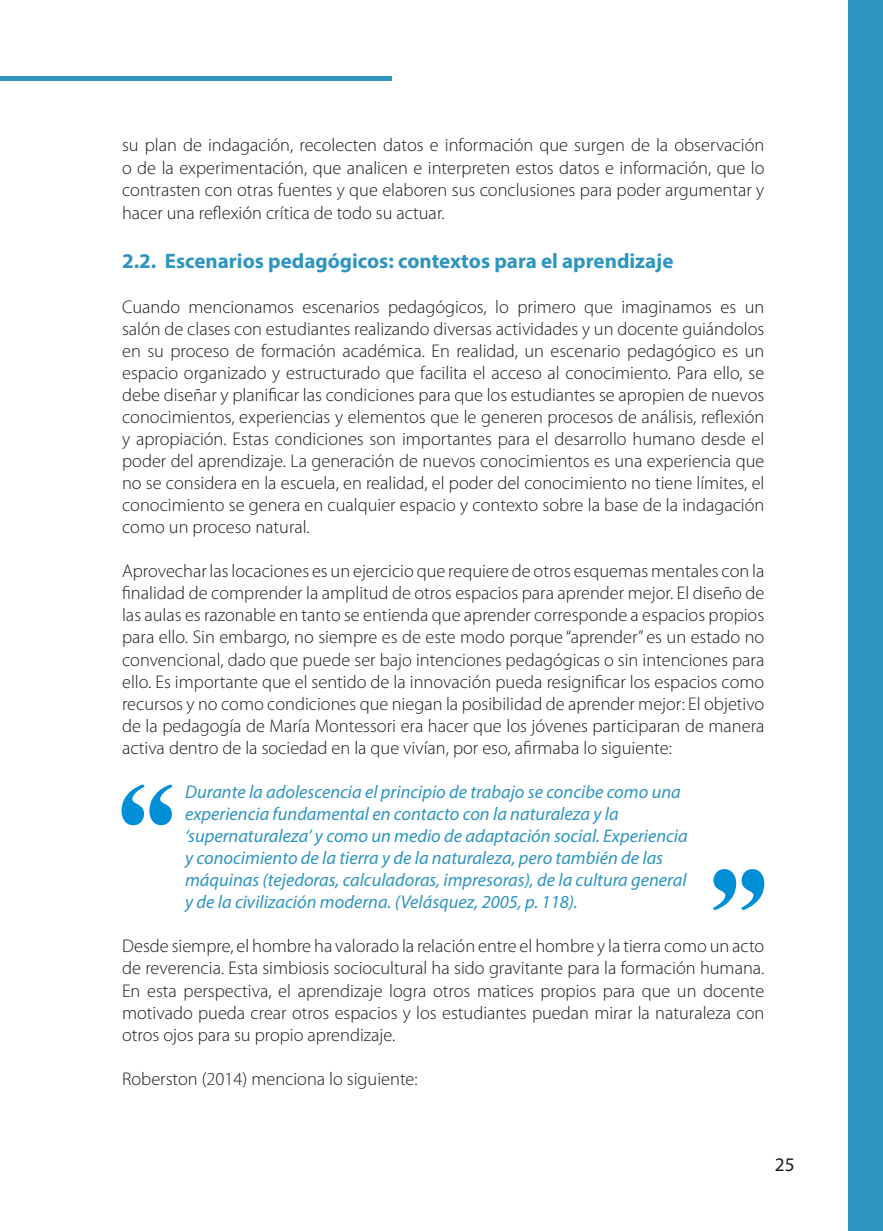
<style>
.page{position:relative;width:883px;height:1231px;background:#fff}
.page>*{position:absolute;margin:0;border:0;box-sizing:border-box;transform-origin:0 0}
.t1{font:700 21px "Myriad Pro";color:#2d95c0}
.t2{font:19.25px "Myriad Pro";color:#1b1c20}
.t3{font:300 18.38px/22.1px "Myriad Pro";color:#1b1c20;text-align:justify}
.t4{font:italic 18.38px/22.1px "Myriad Pro";color:#2d95c0}
</style>
<div class="page">
<div style="left:20px;top:76px;width:372px;height:5px;background:#2d95c0"></div>
<div style="left:0;top:76px;width:20px;height:5px;background:#2d95c0"></div>
<div style="left:848px;top:0;width:35px;height:1230px;background:#2d95c0"></div>
<svg style="left:122px;top:784px;width:51px;height:41px"></svg>
<svg style="left:713px;top:869px;width:51px;height:41px"></svg>
<p class="t3" style="left:122px;top:134px;width:644px">su plan de indagación, recolecten datos e información que surgen de la observación o de la experimentación, que analicen e interpreten estos datos e información, que lo contrasten con otras fuentes y que elaboren sus conclusiones para poder argumentar y hacer una reflexión crítica de todo su actuar.</p>
<p class="t1" style="left:122px;top:247px;width:553px">2.2. Escenarios pedagógicos: contextos para el aprendizaje</p>
<p class="t3" style="left:122px;top:296px;width:644px">Cuando mencionamos escenarios pedagógicos, lo primero que imaginamos es un salón de clases con estudiantes realizando diversas actividades y un docente guiándolos en su proceso de formación académica. En realidad, un escenario pedagógico es un espacio organizado y estructurado que facilita el acceso al conocimiento. Para ello, se debe diseñar y planificar las condiciones para que los estudiantes se apropien de nuevos conocimientos, experiencias y elementos que le generen procesos de análisis, reflexión y apropiación. Estas condiciones son importantes para el desarrollo humano desde el poder del aprendizaje. La generación de nuevos conocimientos es una experiencia que no se considera en la escuela, en realidad, el poder del conocimiento no tiene límites, el conocimiento se genera en cualquier espacio y contexto sobre la base de la indagación como un proceso natural.</p>
<p class="t3" style="left:122px;top:560px;width:644px">Aprovechar las locaciones es un ejercicio que requiere de otros esquemas mentales con la finalidad de comprender la amplitud de otros espacios para aprender mejor. El diseño de las aulas es razonable en tanto se entienda que aprender corresponde a espacios propios para ello. Sin embargo, no siempre es de este modo porque “aprender” es un estado no convencional, dado que puede ser bajo intenciones pedagógicas o sin intenciones para ello. Es importante que el sentido de la innovación pueda resignificar los espacios como recursos y no como condiciones que niegan la posibilidad de aprender mejor: El objetivo de la pedagogía de María Montessori era hacer que los jóvenes participaran de manera activa dentro de la sociedad en la que vivían, por eso, afirmaba lo siguiente:</p>
<p class="t4" style="left:185px;top:780px;width:504px">Durante la adolescencia el principio de trabajo se concibe como una experiencia fundamental en contacto con la naturaleza y la ‘supernaturaleza’ y como un medio de adaptación social. Experiencia y conocimiento de la tierra y de la naturaleza, pero también de las máquinas (tejedoras, calculadoras, impresoras), de la cultura general y de la civilización moderna. (Velásquez, 2005, p. 118).</p>
<p class="t3" style="left:122px;top:935px;width:644px">Desde siempre, el hombre ha valorado la relación entre el hombre y la tierra como un acto de reverencia. Esta simbiosis sociocultural ha sido gravitante para la formación humana.<br>En esta perspectiva, el aprendizaje logra otros matices propios para que un docente motivado pueda crear otros espacios y los estudiantes puedan mirar la naturaleza con otros ojos para su propio aprendizaje.</p>
<p class="t3" style="left:122px;top:1067px;width:297px">Roberston (2014) menciona lo siguiente:</p>
<p class="t2" style="left:775px;top:1152px;width:21px">25</p>
</div>
